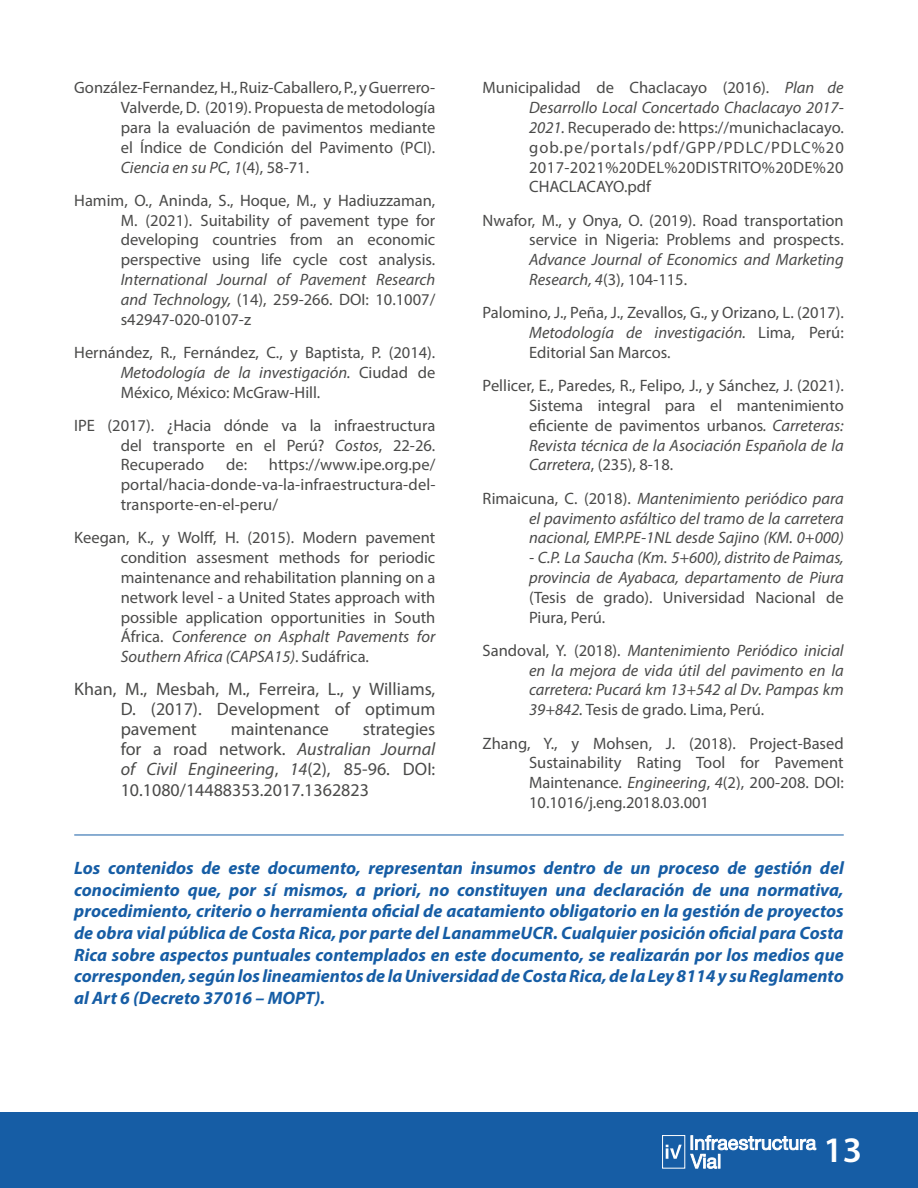
<style>
.page{position:relative;width:918px;height:1188px;background:#fff}
.page>*{position:absolute;margin:0;border:0;box-sizing:border-box;transform-origin:0 0}
.t1{font:600 36px "Myriad Pro";color:#fff}
.t2{font:italic 700 18px/21.6px "Myriad Pro";color:#165da5;text-align:justify}
.t3{font:18px/19.8px "Myriad Pro";color:#4a4a49;text-align:justify}
.t4{font:16.5px/19.8px "Myriad Pro";color:#4a4a49;text-align:justify}
.t5{font:italic 16.5px/19.8px "Myriad Pro";color:#4a4a49;text-align:justify}
.s1{font-style:italic}
.s2{font-style:normal}
</style>
<div class="page">
<div style="left:0;top:1112px;width:918px;height:76px;background:#165da5"></div>
<svg style="left:666px;top:1145px;width:16px;height:14px"></svg>
<svg style="left:690px;top:1135px;width:126px;height:34px"></svg>
<div style="left:662px;top:1135px;width:23px;height:34px;border:1px solid #fff"></div>
<hr style="left:74px;top:835px;width:770px;height:1px;background:#165da5">
<p class="t4" style="left:121px;top:78px;width:316px;text-indent:-46px">González-Fernandez, H., Ruiz-Caballero, P., y Guerrero-Valverde, D. (2019). Propuesta de metodología para la evaluación de pavimentos mediante el Índice de Condición del Pavimento (PCI).<br><span class="s1">Ciencia en su PC</span>, <span class="s1">1</span>(4), 58-71.</p>
<p class="t4" style="left:121px;top:190px;width:316px;text-indent:-46px">Hamim, O., Aninda, S., Hoque, M., y Hadiuzzaman, M. (2021). Suitability of pavement type for developing countries from an economic perspective using life cycle cost analysis.</p>
<p class="t5" style="left:121px;top:269px;width:316px">International Journal of Pavement Research and Technology, <span class="s2">(14), 259-266. DOI: 10.1007/ s42947-020-0107-z</span></p>
<p class="t4" style="left:121px;top:342px;width:316px;text-indent:-46px">Hernández, R., Fernández, C., y Baptista, P. (2014).<br><span class="s1">Metodología de la investigación.</span> Ciudad de México, México: McGraw-Hill.</p>
<p class="t4" style="left:121px;top:415px;width:316px;text-indent:-46px">IPE (2017). ¿Hacia dónde va la infraestructura del transporte en el Perú? <span class="s1">Costos</span>, 22-26.<br>Recuperado</p>
<p class="t4" style="left:121px;top:455px;width:316px;text-indent:148px">https://www.ipe.org.pe/ portal/hacia-donde-va-la-infraestructura-del&shy;transporte-en-el-peru/</p>
<p class="t4" style="left:121px;top:528px;width:316px;text-indent:-46px">Keegan, K., y Wolff, H. (2015). Modern pavement condition assesment methods for periodic maintenance and rehabilitation planning on a network level - a United States approach with possible application opportunities in South África. <span class="s1">Conference on Asphalt Pavements for Southern Africa (CAPSA15)</span>. Sudáfrica.</p>
<p class="t3" style="left:121px;top:679px;width:316px;text-indent:-46px">Khan, M., Mesbah, M., Ferreira, L., y Williams, D. (2017). Development of optimum pavement</p>
<p class="t4" style="left:226px;top:455px;width:23px">de:</p>
<p class="t3" style="left:121px;top:719px;width:316px;text-indent:242px">strategies for a road network. <span class="s1">Australian Journal of Civil Engineering</span>, <span class="s1">14</span>(2), 85-96. DOI:</p>
<p class="t3" style="left:121px;top:780px;width:250px">10.1080/14488353.2017.1362823</p>
<p class="t3" style="left:231px;top:719px;width:100px">maintenance</p>
<p class="t4" style="left:529px;top:78px;width:316px;text-indent:-47px">Municipalidad de Chaclacayo (2016). <span class="s1">Plan de Desarrollo Local Concertado Chaclacayo 2017- 2021.</span> Recuperado de: https://munichaclacayo. gob.pe/portals/pdf/GPP/PDLC/PDLC%20<br>2017-2021%20DEL%20DISTRITO%20DE%20<br>CHACLACAYO.pdf</p>
<p class="t4" style="left:483px;top:210px;width:363px;text-align:right">Nwafor, M., y Onya, O. (2019). Road transportation service in Nigeria: Problems and prospects.</p>
<p class="t5" style="left:529px;top:250px;width:316px">Advance Journal of Economics and Marketing<br>Research, 4<span class="s2">(3), 104-115.</span></p>
<p class="t4" style="left:529px;top:303px;width:316px;text-indent:-46px">Palomino, J., Peña, J., Zevallos, G., y Orizano, L. (2017).<br><span class="s1">Metodología de investigación.</span> Lima, Perú:<br>Editorial San Marcos.</p>
<p class="t4" style="left:529px;top:376px;width:316px;text-indent:-46px">Pellicer, E., Paredes, R., Felipo, J., y Sánchez, J. (2021).<br>Sistema integral para el mantenimiento eficiente de pavimentos urbanos<span class="s1">. Carreteras:<br>Revista técnica de la Asociación Española de la Carretera</span>, (235), 8-18.</p>
<p class="t5" style="left:529px;top:488px;width:316px;text-indent:-46px"><span class="s2">Rimaicuna, C. (2018).</span> Mantenimiento periódico para el pavimento asfáltico del tramo de la carretera nacional, EMP.PE-1NL desde Sajino (KM. 0+000)</p>
<p class="t5" style="left:529px;top:547px;width:316px">- C.P. La Saucha (Km. 5+600), distrito de Paimas, provincia de Ayabaca, departamento de Piura</p>
<p class="t4" style="left:529px;top:587px;width:316px">(Tesis de grado). Universidad Nacional de<br>Piura, Perú.</p>
<p class="t5" style="left:529px;top:640px;width:316px;text-indent:-46px"><span class="s2">Sandoval, Y. (2018).</span> Mantenimiento Periódico inicial en la mejora de vida útil del pavimento en la carretera: Pucará km 13+542 al Dv. Pampas km 39+842. <span class="s2">Tesis de grado. Lima, Perú.</span></p>
<p class="t4" style="left:529px;top:733px;width:316px;text-indent:-46px">Zhang, Y., y Mohsen, J. (2018). Project-Based Sustainability Rating Tool for Pavement Maintenance. <span class="s1">Engineering</span>, <span class="s1">4</span>(2), 200-208. DOI:<br>10.1016/j.eng.2018.03.001</p>
<p class="t2" style="left:74px;top:857px;width:771px">Los contenidos de este documento, representan insumos dentro de un proceso de gestión del conocimiento que, por sí mismos, a priori, no constituyen una declaración de una normativa, procedimiento, criterio o herramienta oficial de acatamiento obligatorio en la gestión de proyectos de obra vial pública de Costa Rica, por parte del LanammeUCR. Cualquier posición oficial para Costa Rica sobre aspectos puntuales contemplados en este documento, se realizarán por los medios que corresponden, según los lineamientos de la Universidad de Costa Rica, de la Ley 8114 y su Reglamento al Art 6 (Decreto 37016 – MOPT).</p>
<h1 class="t1" style="left:823px;top:1127px;width:40px">13</h1>
</div>
